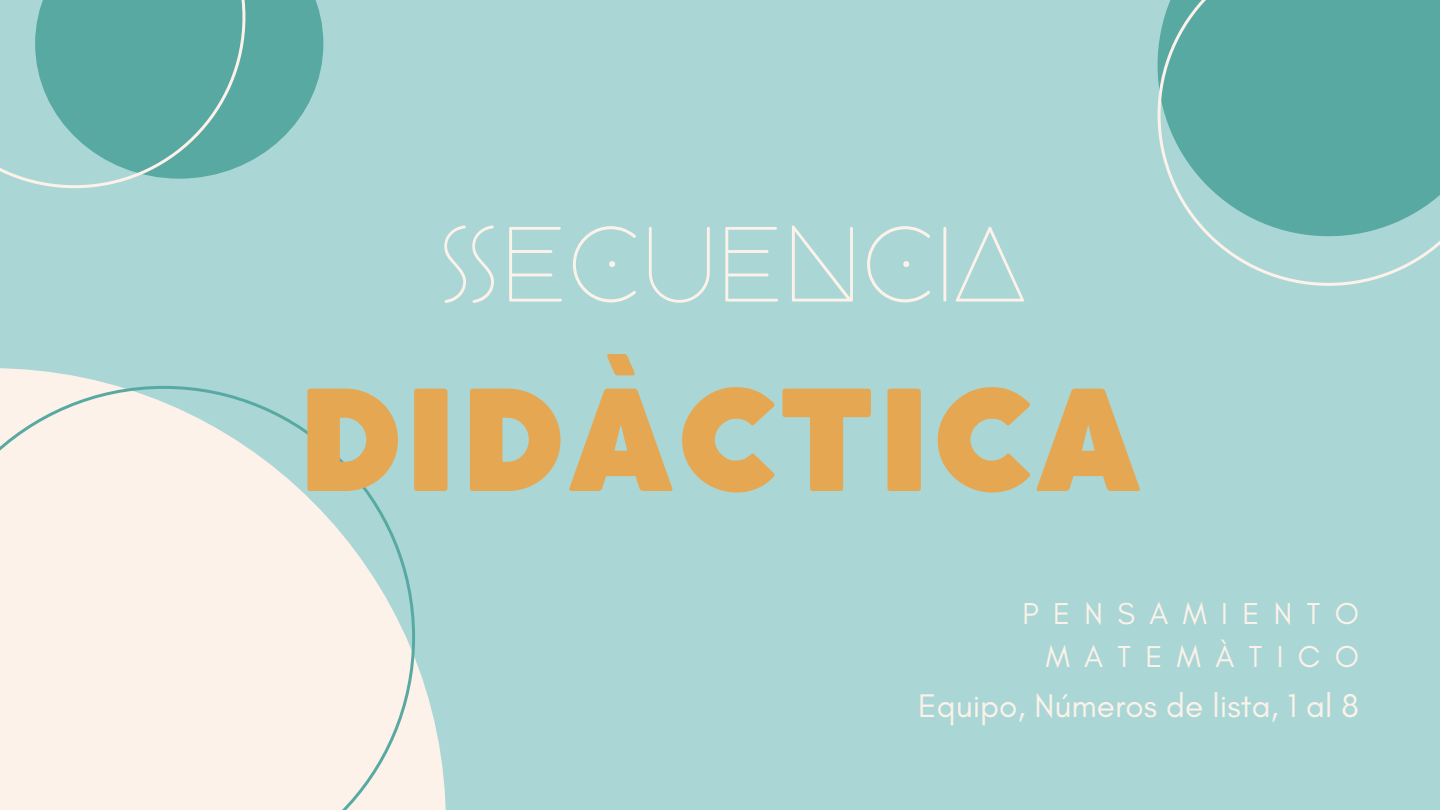
<style>
.page{position:relative;width:1440px;height:810px;background:#aad7d5}
.page>*{position:absolute;margin:0;border:0;box-sizing:border-box;transform-origin:0 0}
.t1{font:900 138px "Coco Gothic";color:#e6a752}
.t2{font:200 100.4px "Coco Bike R";color:#fcf2ea}
.t3{font:33.4px "Glacial Indifference";color:#fcf2ea}
.t4{font:30.8px/42.8px "Glacial Indifference";letter-spacing:.465em;color:#fcf2ea;text-align:right}
</style>
<div class="page">
<svg style="left:0;top:368px;width:446px;height:442px"></svg>
<svg style="left:0;top:386px;width:415px;height:424px;background:#edede5"></svg>
<svg style="left:245px;top:0;width:78px;height:164px;fill:#58a9a2"></svg>
<svg style="left:0;top:0;width:245px;height:188px"></svg>
<svg style="left:1158px;top:0;width:282px;height:286px"></svg>
<p class="t2" style="left:437px;top:208px;width:590px">SECUENCIA</p>
<p class="t1" style="left:296px;top:388px;width:849px">DIDÀCTICA</p>
<p class="t4" style="left:1022px;top:592px;width:338px">PENSAMIENTO<br>MATEMÀTICO</p>
<p class="t3" style="left:918px;top:685px;width:442px">Equipo, Números de lista, 1 al 8</p>
</div>
